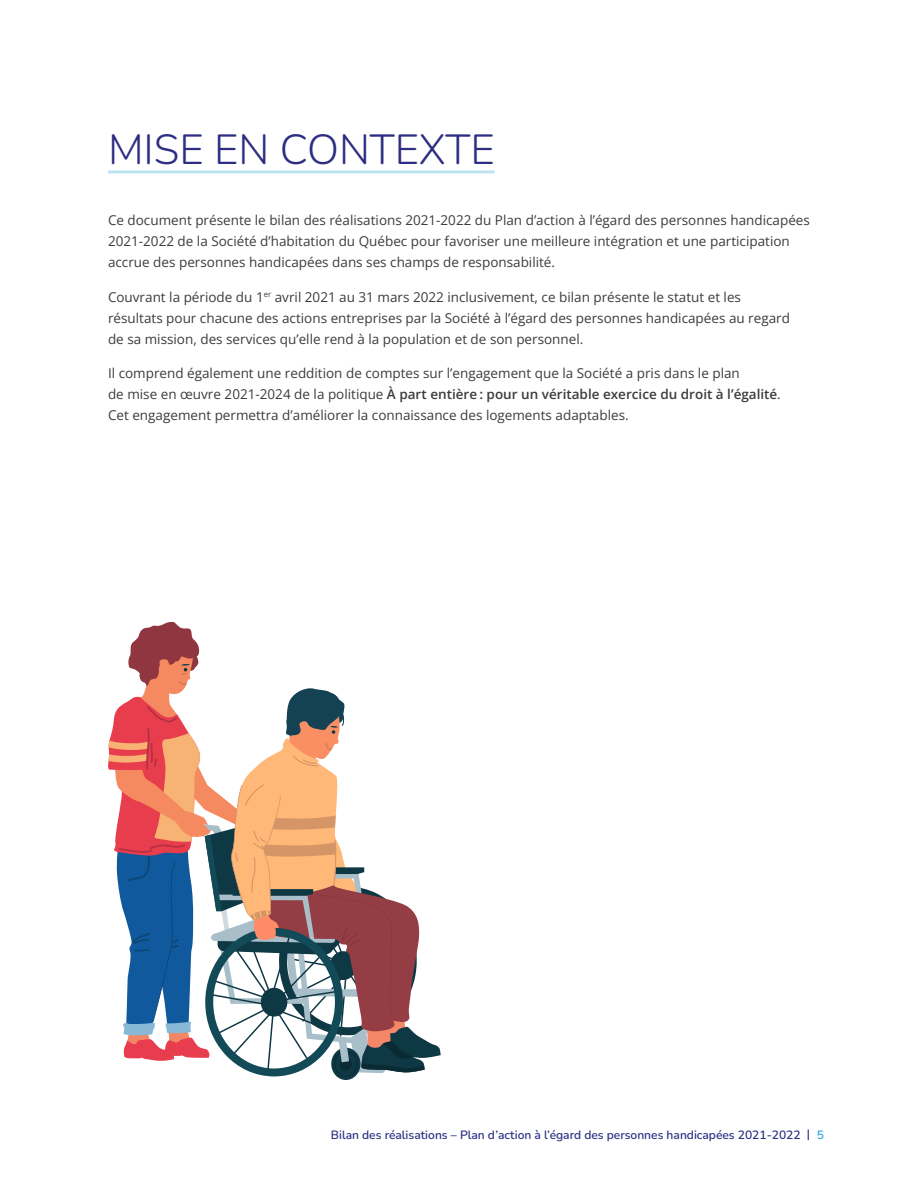
<style>
.page{position:relative;width:918px;height:1188px;background:#fff}
.page>*{position:absolute;margin:0;border:0;box-sizing:border-box;transform-origin:0 0}
.t1{font:300 42px "Nunito";color:#2d2e83}
.t2{font:13.5px/21px "Open Sans";color:#3c3c3b}
.t3{font:600 12px "Nunito";color:#2d2e83}
.s1{font-weight:600}
.s2{color:#36a9e1}
</style>
<div class="page">
<hr style="left:108px;top:170px;width:387px;height:3px;background:#bde3f2">
<div style="left:331px;top:1048px;width:30px;height:32px;background:#0f3845;border-radius:50%"></div>
<svg style="left:108px;top:621px;width:333px;height:456px"></svg>
<h2 class="t1" style="left:108px;top:120px;width:388px">MISE EN CONTEXTE</h2>
<p class="t2" style="left:108px;top:210px;width:704px">Ce document présente le bilan des réalisations 2021-2022 du Plan d’action à l’égard des personnes handicapées<br>2021-2022 de la Société d’habitation du Québec pour favoriser une meilleure intégration et une participation accrue des personnes handicapées dans ses champs de responsabilité.</p>
<p class="t2" style="left:108px;top:286px;width:684px">Couvrant la période du 1<sup>er</sup> avril 2021 au 31 mars 2022 inclusivement, ce bilan présente le statut et les résultats pour chacune des actions entreprises par la Société à l’égard des personnes handicapées au regard de sa mission, des services qu’elle rend à la population et de son personnel.</p>
<p class="t2" style="left:108px;top:363px;width:674px">Il comprend également une reddition de comptes sur l’engagement que la Société a pris dans le plan<br>de mise en œuvre 2021-2024 de la politique <span class="s1">À part entière : pour un véritable exercice du droit à l’égalité</span>.<br>Cet engagement permettra d’améliorer la connaissance des logements adaptables.</p>
<p class="t3" style="left:331px;top:1127px;width:495px">Bilan des réalisations – Plan d’action à l’égard des personnes handicapées 2021-2022 | <span class="s2">5</span></p>
</div>
